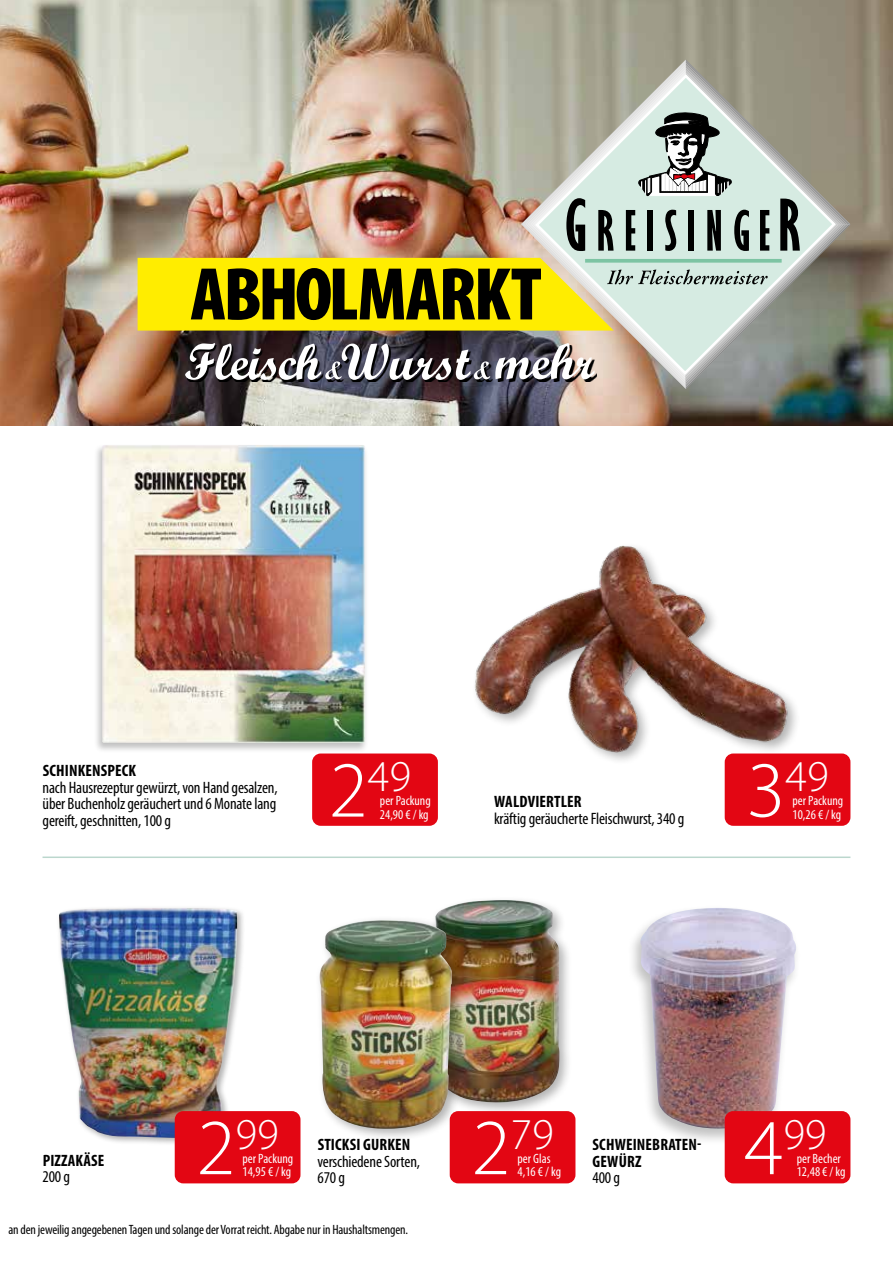
<style>
.page{position:relative;width:893px;height:1263px;background:#fff}
.page>*{position:absolute;margin:0;border:0;box-sizing:border-box;transform-origin:0 0}
.t1{font:900 condensed 75.3px "Myriad Pro";letter-spacing:-.03em;color:#000}
.t2{font:300 44.25px "Myriad Pro";color:#fff}
.t3{font:condensed 16.5px/16.5px "Myriad Pro";letter-spacing:-.01em;color:#000}
.t4{font:700 condensed 16.5px/16.5px "Myriad Pro";letter-spacing:.01em;color:#000}
.t5{font:condensed 13.5px/13.5px "Myriad Pro";color:#fff}
.t6{font:condensed 13.5px "Myriad Pro";letter-spacing:-.01em;color:#000}
.s1{font-size:79.8px}
</style>
<div class="page">
<div style="left:426px;top:895px;width:147px;height:221px;background:#000;opacity:.3"></div>
<img style="left:431px;top:900px;width:129px;height:209px">
<div style="left:56px;top:905px;width:189px;height:241px;background:#000;opacity:.3"></div>
<img style="left:59px;top:908px;width:179px;height:230px">
<div style="left:315px;top:915px;width:150px;height:227px;background:#000;opacity:.3"></div>
<img style="left:319px;top:920px;width:133px;height:209px">
<div style="left:94px;top:443px;width:275px;height:310px;background:#000;opacity:.25"></div>
<img style="left:102px;top:445px;width:263px;height:298px">
<div style="left:627px;top:905px;width:175px;height:240px;background:#000;opacity:.25"></div>
<img style="left:640px;top:908px;width:156px;height:222px">
<img style="left:0;top:0;width:893px;height:425px">
<div style="left:175px;top:1111px;width:125px;height:72px;background:#e30613;border-radius:9px"></div>
<div style="left:450px;top:1111px;width:125px;height:72px;background:#e30613;border-radius:9px"></div>
<div style="left:725px;top:1111px;width:125px;height:72px;background:#e30613;border-radius:9px"></div>
<div style="left:312px;top:753px;width:126px;height:73px;background:#e30613;border-radius:9px"></div>
<img style="left:138px;top:60px;width:712px;height:329px">
<hr style="left:43px;top:856px;width:807px;height:2px;background:#bbd7cd">
<img style="left:431px;top:545px;width:365px;height:233px">
<div style="left:725px;top:753px;width:125px;height:73px;background:#e30613;border-radius:9px"></div>
<h1 class="t1" style="left:191px;top:252px;width:353px">ABHOLMARKT</h1>
<p class="t4" style="left:43px;top:762px;width:95px">SCHINKENSPECK</p>
<p class="t3" style="left:43px;top:779px;width:236px;text-align:justify">nach Hausrezeptur gewürzt, von Hand gesalzen, über Buchenholz geräuchert und 6 Monate lang gereift, geschnitten, 100 g</p>
<h2 class="t2" style="left:329px;top:752px;width:84px"><span class="s1">2</span>49</h2>
<p class="t5" style="left:380px;top:794px;width:52px">per Packung<br>24,90 € / kg</p>
<p class="t4" style="left:494px;top:793px;width:89px">WALDVIERTLER</p>
<p class="t3" style="left:494px;top:810px;width:192px">kräftig geräucherte Fleischwurst, 340 g</p>
<h2 class="t2" style="left:746px;top:752px;width:84px"><span class="s1">3</span>49</h2>
<p class="t5" style="left:792px;top:794px;width:52px">per Packung<br>10,26 € / kg</p>
<p class="t4" style="left:43px;top:1151px;width:63px">PIZZAKÄSE</p>
<p class="t3" style="left:43px;top:1168px;width:29px">200 g</p>
<h2 class="t2" style="left:197px;top:1110px;width:84px"><span class="s1">2</span>99</h2>
<p class="t5" style="left:243px;top:1151px;width:52px">per Packung<br>14,95 € / kg</p>
<p class="t4" style="left:318px;top:1136px;width:94px">STICKSI GURKEN</p>
<p class="t3" style="left:317px;top:1153px;width:104px">verschiedene Sorten,<br>670 g</p>
<p class="t6" style="left:8px;top:1221px;width:401px">an den jeweilig angegebenen Tagen und solange der Vorrat reicht. Abgabe nur in Haushaltsmengen.</p>
<h2 class="t2" style="left:471px;top:1110px;width:84px"><span class="s1">2</span>79</h2>
<p class="t5" style="left:518px;top:1151px;width:45px">per Glas<br>4,16 € / kg</p>
<p class="t4" style="left:593px;top:1136px;width:110px">SCHWEINEBRATEN-<br>GEWÜRZ</p>
<p class="t3" style="left:592px;top:1169px;width:29px">400 g</p>
<h2 class="t2" style="left:744px;top:1110px;width:84px"><span class="s1">4</span>99</h2>
<p class="t5" style="left:797px;top:1151px;width:50px">per Becher<br>12,48 € / kg</p>
</div>
